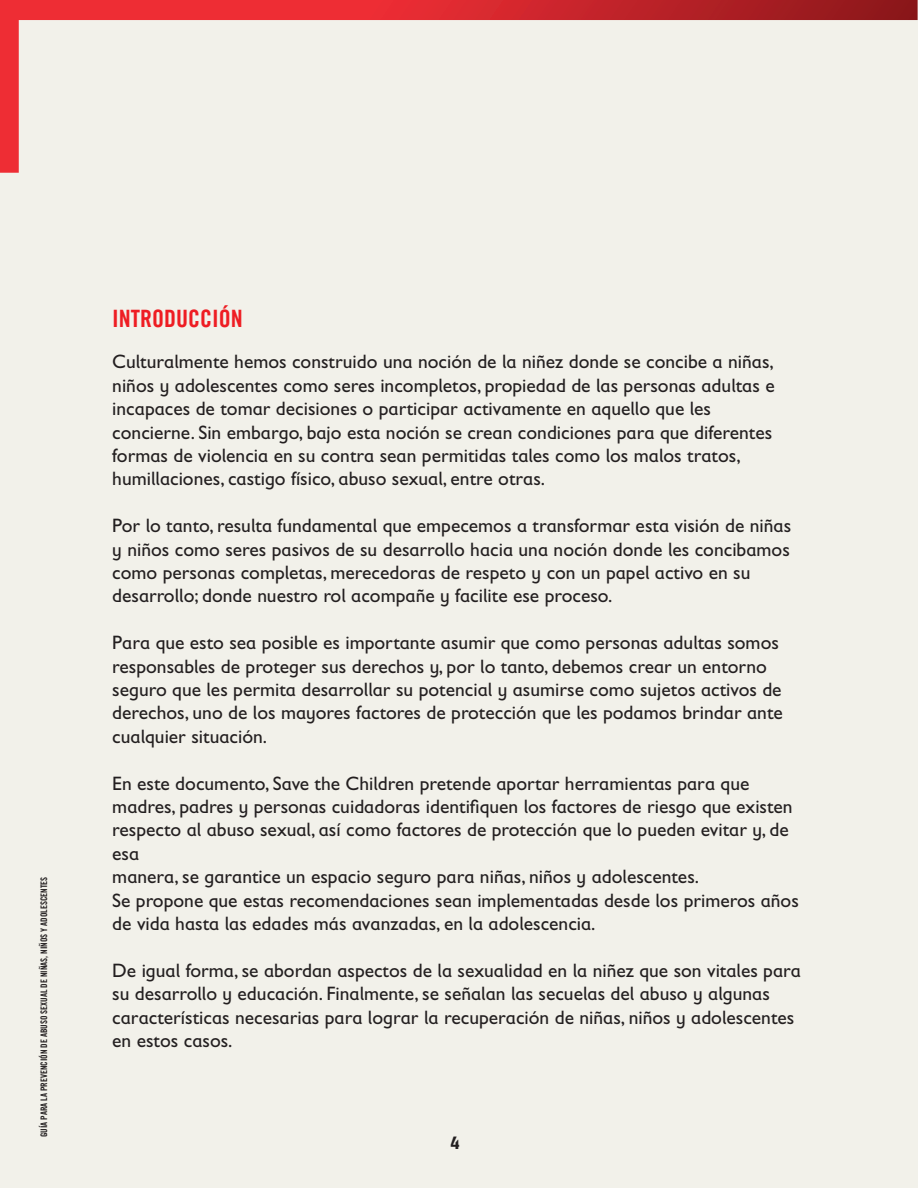
<style>
.page{position:relative;width:918px;height:1188px;background:#f2f1ea}
.page>*{position:absolute;margin:0;border:0;box-sizing:border-box;transform-origin:0 0}
.t1{font:24px "Trade Gothic LT Com Bd Cn 20";color:#ee1d23}
.t2{font:19.5px/23.4px "Gill Sans Infant Std";color:#231f20}
.t3{font:700 18px "Gill Sans Infant Std";color:#231f20}
.t4{font:9px "Trade Gothic LT Com Bd Cn 20";color:#231f20}
</style>
<div class="page">
<svg style="left:0;top:0;width:918px;height:173px"></svg>
<p class="t4" style="left:39px;top:1137px;width:262px;rotate:-90deg">GUÍA PARA LA PREVENCIÓN DE ABUSO SEXUAL DE NIÑAS, NIÑOS Y ADOLESCENTES</p>
<p class="t1" style="left:112px;top:304px;width:132px">INTRODUCCIÓN</p>
<p class="t2" style="left:112px;top:350px;width:664px">Culturalmente hemos construido una noción de la niñez donde se concibe a niñas, niños y adolescentes como seres incompletos, propiedad de las personas adultas e incapaces de tomar decisiones o participar activamente en aquello que les concierne. Sin embargo, bajo esta noción se crean condiciones para que diferentes formas de violencia en su contra sean permitidas tales como los malos tratos, humillaciones, castigo físico, abuso sexual, entre otras.</p>
<p class="t2" style="left:112px;top:514px;width:680px">Por lo tanto, resulta fundamental que empecemos a transformar esta visión de niñas y niños como seres pasivos de su desarrollo hacia una noción donde les concibamos como personas completas, merecedoras de respeto y con un papel activo en su desarrollo; donde nuestro rol acompañe y facilite ese proceso.</p>
<p class="t2" style="left:112px;top:631px;width:672px">Para que esto sea posible es importante asumir que como personas adultas somos responsables de proteger sus derechos y, por lo tanto, debemos crear un entorno seguro que les permita desarrollar su potencial y asumirse como sujetos activos de derechos, uno de los mayores factores de protección que les podamos brindar ante cualquier situación.</p>
<p class="t2" style="left:112px;top:771px;width:688px">En este documento, Save the Children pretende aportar herramientas para que madres, padres y personas cuidadoras identifiquen los factores de riesgo que existen respecto al abuso sexual, así como factores de protección que lo pueden evitar y, de esa<br>manera, se garantice un espacio seguro para niñas, niños y adolescentes.<br>Se propone que estas recomendaciones sean implementadas desde los primeros años de vida hasta las edades más avanzadas, en la adolescencia.</p>
<p class="t2" style="left:112px;top:959px;width:690px">De igual forma, se abordan aspectos de la sexualidad en la niñez que son vitales para su desarrollo y educación. Finalmente, se señalan las secuelas del abuso y algunas características necesarias para lograr la recuperación de niñas, niños y adolescentes en estos casos.</p>
<p class="t3" style="left:450px;top:1132px;width:11px">4</p>
</div>
